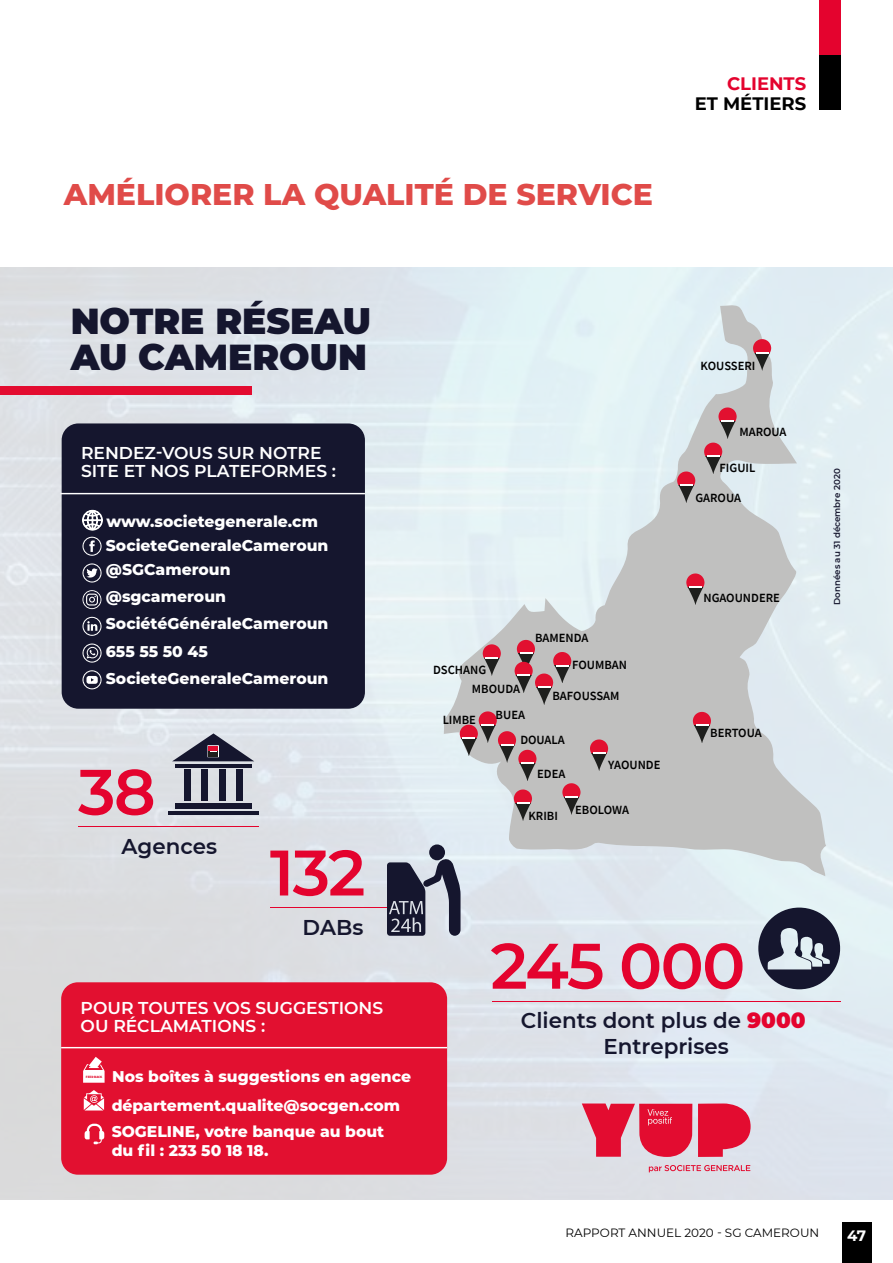
<style>
.page{position:relative;width:893px;height:1263px;background:#fff}
.page>*{position:absolute;margin:0;border:0;box-sizing:border-box;transform-origin:0 0}
.t1{font:600 64.2px "Montserrat";letter-spacing:-.025em;color:#e4032e}
.t2{font:900 36px/36px "Montserrat";color:#15162e}
.t3{font:800 30px "Montserrat";color:#e04b49}
.t4{font:600 21.45px/25.7px "Montserrat";color:#15162e;text-align:center}
.t5{font:700 18px "Montserrat";color:#000}
.t6{font:700 18px "Montserrat";color:#e4032e}
.t7{font:600 17.1px/18.8px "Montserrat";color:#fff}
.t8{font:800 15.6px/18.8px "Montserrat";color:#fff}
.t9{font:700 15px "Montserrat";color:#fff}
.t10{font:600 12.6px "Source Sans Pro";color:#000}
.t11{font:12px "Montserrat";color:#000}
.t12{font:600 8.7px "Montserrat";color:#15162e}
.t13{font:900 3.3px "Source Sans Pro";color:#e21030}
.s1{font-weight:900;color:#e4032e}
</style>
<div class="page">
<div style="left:819px;top:0;width:21px;height:55px;background:#e4032e"></div>
<div style="left:819px;top:55px;width:21px;height:55px;background:#000"></div>
<div style="left:842px;top:1222px;width:30px;height:41px;background:#000"></div>
<img style="left:0;top:268px;width:893px;height:931px">
<div style="left:61px;top:982px;width:386px;height:193px;background:#e21030;border-radius:17px"></div>
<svg style="left:83px;top:1057px;width:22px;height:26px"></svg>
<svg style="left:84px;top:1090px;width:20px;height:20px"></svg>
<svg style="left:85px;top:1124px;width:19px;height:20px"></svg>
<hr style="left:61px;top:1047px;width:386px;height:1px;background:#fff">
<div style="left:62px;top:423px;width:303px;height:286px;background:#15162e;border-radius:17px"></div>
<svg style="left:82px;top:563px;width:20px;height:19px"></svg>
<svg style="left:82px;top:537px;width:20px;height:19px"></svg>
<svg style="left:82px;top:643px;width:20px;height:20px"></svg>
<svg style="left:82px;top:670px;width:20px;height:19px"></svg>
<svg style="left:82px;top:590px;width:19px;height:19px"></svg>
<svg style="left:82px;top:617px;width:20px;height:19px"></svg>
<svg style="left:82px;top:510px;width:21px;height:20px"></svg>
<hr style="left:61px;top:493px;width:304px;height:1px;background:#fff">
<div style="left:0;top:386px;width:251px;height:8px;background:#e30c30"></div>
<hr style="left:270px;top:907px;width:117px;height:1px;background:#e4032e">
<div style="left:429px;top:844px;width:16px;height:16px;background:#15162e;border-radius:50%"></div>
<svg style="left:387px;top:858px;width:74px;height:78px;background:#66697a"></svg>
<div style="left:184px;top:770px;width:6px;height:31px;background:#15162e"></div>
<div style="left:201px;top:770px;width:7px;height:31px;background:#15162e"></div>
<div style="left:219px;top:770px;width:6px;height:31px;background:#15162e"></div>
<div style="left:236px;top:770px;width:7px;height:31px;background:#15162e"></div>
<div style="left:175px;top:803px;width:76px;height:6px;background:#15162e"></div>
<hr style="left:175px;top:764px;width:76px;height:3px;background:#15162e">
<hr style="left:168px;top:811px;width:90px;height:4px;background:#15162e">
<svg style="left:172px;top:733px;width:82px;height:28px;background:#848290"></svg>
<hr style="left:78px;top:826px;width:180px;height:1px;background:#e4032e">
<hr style="left:492px;top:1001px;width:348px;height:1px;background:#e4032e">
<svg style="left:758px;top:907px;width:82px;height:82px;background:#6b7181"></svg>
<svg style="left:698px;top:1103px;width:53px;height:54px;background:#e23252"></svg>
<svg style="left:649px;top:1165px;width:101px;height:7px"></svg>
<svg style="left:582px;top:1103px;width:110px;height:54px;background:#e14864"></svg>
<svg style="left:443px;top:304px;width:383px;height:572px;background:#d4dcde"></svg>
<div style="left:753px;top:339px;width:18px;height:14px;background:#e21030"></div>
<svg style="left:753px;top:353px;width:18px;height:17px"></svg>
<svg style="left:756px;top:352px;width:13px;height:1px"></svg>
<div style="left:718px;top:407px;width:19px;height:14px;background:#e21030"></div>
<svg style="left:718px;top:421px;width:19px;height:18px"></svg>
<svg style="left:721px;top:420px;width:13px;height:2px"></svg>
<div style="left:704px;top:443px;width:18px;height:13px;background:#e21030"></div>
<svg style="left:704px;top:456px;width:18px;height:18px"></svg>
<svg style="left:707px;top:456px;width:13px;height:1px"></svg>
<div style="left:677px;top:471px;width:18px;height:14px;background:#e21030"></div>
<svg style="left:677px;top:485px;width:18px;height:18px"></svg>
<svg style="left:680px;top:484px;width:13px;height:2px"></svg>
<div style="left:686px;top:573px;width:18px;height:14px;background:#e21030"></div>
<svg style="left:686px;top:587px;width:18px;height:18px"></svg>
<svg style="left:689px;top:586px;width:13px;height:2px"></svg>
<svg style="left:693px;top:712px;width:18px;height:13px"></svg>
<svg style="left:693px;top:725px;width:18px;height:18px"></svg>
<svg style="left:696px;top:725px;width:12px;height:1px"></svg>
<div style="left:590px;top:739px;width:18px;height:14px;background:#e21030"></div>
<svg style="left:590px;top:753px;width:18px;height:18px"></svg>
<svg style="left:593px;top:752px;width:13px;height:2px"></svg>
<div style="left:562px;top:783px;width:19px;height:14px;background:#e21030"></div>
<svg style="left:562px;top:797px;width:19px;height:17px"></svg>
<svg style="left:565px;top:796px;width:13px;height:1px"></svg>
<div style="left:514px;top:789px;width:18px;height:14px;background:#e21030"></div>
<svg style="left:514px;top:803px;width:18px;height:18px"></svg>
<svg style="left:517px;top:802px;width:12px;height:2px"></svg>
<div style="left:518px;top:750px;width:18px;height:13px;background:#e21030"></div>
<svg style="left:518px;top:763px;width:18px;height:18px"></svg>
<svg style="left:521px;top:763px;width:13px;height:1px"></svg>
<div style="left:498px;top:731px;width:18px;height:14px;background:#e21030"></div>
<svg style="left:498px;top:745px;width:18px;height:17px"></svg>
<svg style="left:501px;top:744px;width:13px;height:1px"></svg>
<div style="left:479px;top:711px;width:18px;height:14px;background:#e21030"></div>
<svg style="left:479px;top:725px;width:18px;height:18px"></svg>
<svg style="left:481px;top:724px;width:13px;height:2px"></svg>
<div style="left:460px;top:725px;width:18px;height:13px;background:#e21030"></div>
<svg style="left:460px;top:738px;width:18px;height:18px"></svg>
<svg style="left:463px;top:738px;width:12px;height:1px"></svg>
<div style="left:535px;top:673px;width:18px;height:14px;background:#e21030"></div>
<svg style="left:535px;top:687px;width:18px;height:18px"></svg>
<svg style="left:538px;top:686px;width:13px;height:2px"></svg>
<div style="left:553px;top:652px;width:18px;height:14px;background:#e21030"></div>
<svg style="left:553px;top:666px;width:18px;height:17px"></svg>
<svg style="left:556px;top:665px;width:13px;height:1px"></svg>
<svg style="left:517px;top:640px;width:18px;height:13px"></svg>
<svg style="left:517px;top:653px;width:18px;height:18px"></svg>
<svg style="left:520px;top:653px;width:12px;height:1px"></svg>
<div style="left:514px;top:662px;width:19px;height:13px;background:#e21030"></div>
<svg style="left:514px;top:675px;width:19px;height:18px"></svg>
<svg style="left:517px;top:675px;width:13px;height:1px"></svg>
<div style="left:483px;top:644px;width:18px;height:14px;background:#e21030"></div>
<svg style="left:483px;top:658px;width:18px;height:18px"></svg>
<svg style="left:486px;top:657px;width:12px;height:1px"></svg>
<h3 class="t3" style="left:64px;top:173px;width:591px">AMÉLIORER LA QUALITÉ DE SERVICE</h3>
<p class="t6" style="left:727px;top:70px;width:81px">CLIENTS</p>
<p class="t5" style="left:695px;top:90px;width:113px">ET MÉTIERS</p>
<h2 class="t2" style="left:71px;top:301px;width:302px">NOTRE RÉSEAU<br>AU CAMEROUN</h2>
<p class="t7" style="left:81px;top:442px;width:257px">RENDEZ-VOUS SUR NOTRE<br>SITE ET NOS PLATEFORMES :</p>
<p class="t8" style="left:106px;top:511px;width:213px">www.societegenerale.cm</p>
<p class="t8" style="left:106px;top:556px;width:126px;line-height:26.2px">@SGCameroun @sgcameroun</p>
<p class="t8" style="left:106px;top:609px;width:224px;line-height:27.9px">SociétéGénéraleCameroun<br>655 55 50 45</p>
<p class="t8" style="left:106px;top:668px;width:224px">SocieteGeneraleCameroun</p>
<p class="t8" style="left:106px;top:535px;width:224px">SocieteGeneraleCameroun</p>
<h1 class="t1" style="left:78px;top:746px;width:79px">38</h1>
<h3 class="t4" style="left:122px;top:833px;width:97px">Agences</h3>
<h1 class="t1" style="left:270px;top:827px;width:97px">132</h1>
<h3 class="t4" style="left:303px;top:913px;width:62px">DABs</h3>
<p class="t7" style="left:81px;top:997px;width:304px">POUR TOUTES VOS SUGGESTIONS<br>OU RÉCLAMATIONS :</p>
<p class="t13" style="left:86px;top:1074px;width:18px">FEED BACK</p>
<p class="t8" style="left:112px;top:1066px;width:300px">Nos boîtes à suggestions en agence</p>
<p class="t8" style="left:112px;top:1121px;width:274px">SOGELINE, votre banque au bout du fil : 233 50 18 18.</p>
<p class="t8" style="left:112px;top:1095px;width:290px">département.qualite@socgen.com</p>
<p class="t10" style="left:701px;top:357px;width:56px">KOUSSERI</p>
<p class="t10" style="left:739px;top:423px;width:49px">MAROUA</p>
<p class="t10" style="left:720px;top:460px;width:37px">FIGUIL</p>
<p class="t10" style="left:695px;top:490px;width:47px">GAROUA</p>
<p class="t10" style="left:433px;top:661px;width:55px">DSCHANG</p>
<p class="t10" style="left:472px;top:680px;width:50px">MBOUDA</p>
<p class="t10" style="left:443px;top:711px;width:35px">LIMBE</p>
<p class="t10" style="left:496px;top:707px;width:31px">BUEA</p>
<p class="t10" style="left:535px;top:630px;width:55px">BAMENDA</p>
<p class="t10" style="left:572px;top:656px;width:56px">FOUMBAN</p>
<p class="t10" style="left:552px;top:688px;width:69px">BAFOUSSAM</p>
<p class="t10" style="left:520px;top:732px;width:46px">DOUALA</p>
<p class="t10" style="left:537px;top:765px;width:30px">EDEA</p>
<p class="t10" style="left:528px;top:807px;width:31px">KRIBI</p>
<p class="t10" style="left:608px;top:757px;width:54px">YAOUNDE</p>
<p class="t10" style="left:575px;top:801px;width:55px">EBOLOWA</p>
<p class="t10" style="left:703px;top:589px;width:78px">NGAOUNDERE</p>
<p class="t10" style="left:710px;top:724px;width:53px">BERTOUA</p>
<h1 class="t1" style="left:490px;top:920px;width:256px">245 000</h1>
<h3 class="t4" style="left:521px;top:1007px;width:286px">Clients dont plus de <span class="s1">9000<br></span>Entreprises</h3>
<p class="t12" style="left:831px;top:605px;width:138px;rotate:-90deg">Données au 31 décembre 2020</p>
<p class="t11" style="left:565px;top:1224px;width:255px">RAPPORT ANNUEL 2020 - SG CAMEROUN</p>
<p class="t9" style="left:847px;top:1225px;width:21px">47</p>
</div>
